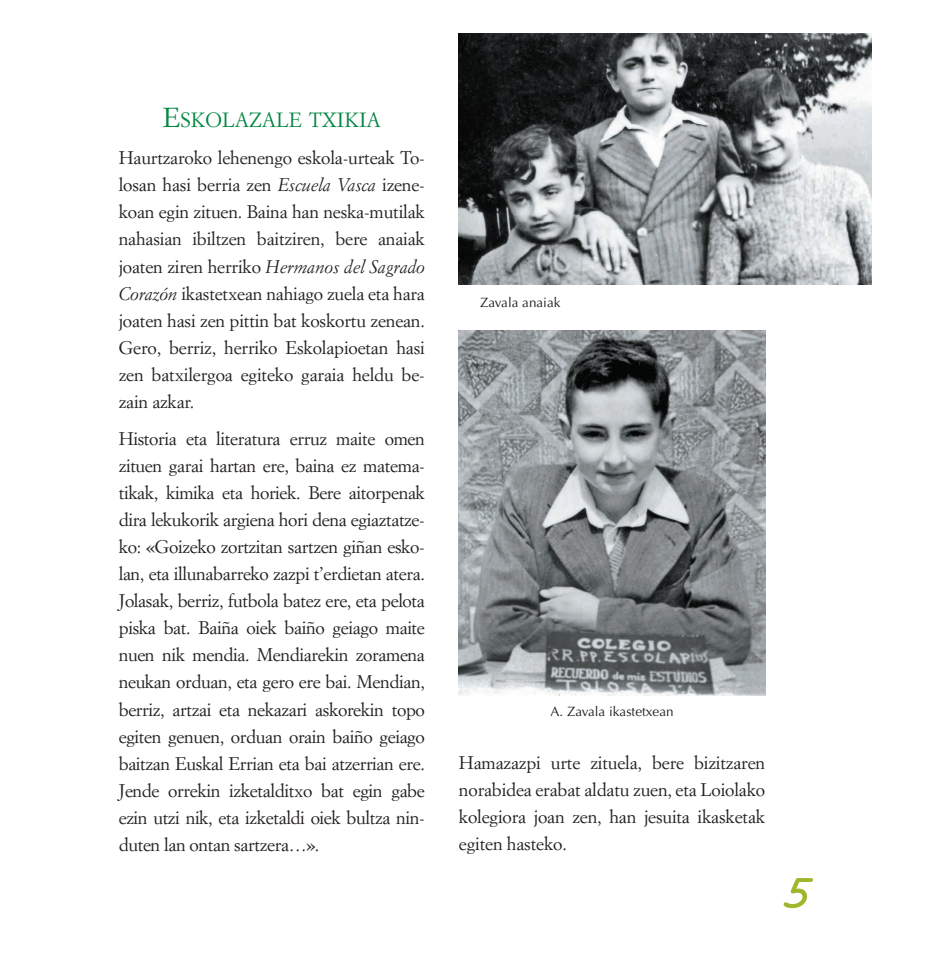
<style>
.page{position:relative;width:935px;height:978px;background:#fff}
.page>*{position:absolute;margin:0;border:0;box-sizing:border-box;transform-origin:0 0}
.t1{font:54px "Santa Fe Let Plain";color:#a2b62d}
.t2{font:20.25px "Simoncini Garamond Std";color:#048640}
.t3{font:18px/27px "Simoncini Garamond Std";letter-spacing:-.01em;color:#231f20;text-align:justify}
.t4{font:13.5px "Optima LT Std";color:#231f20}
.s1{font-size:27px}
.s2{font-style:italic}
</style>
<div class="page">
<img style="left:459px;top:34px;width:412px;height:250px">
<img style="left:459px;top:330px;width:306px;height:365px">
<p class="t2" style="left:163px;top:107px;width:87px"><span class="s1">E</span>SKOLAZA</p>
<p class="t2" style="left:276px;top:107px;width:106px">LE TXIKIA</p>
<p class="t3" style="left:119px;top:144px;width:308px">Haurtzaroko lehenengo eskola-urteak To&shy;losan hasi berria zen <span class="s2">Escuela Vasca</span> izene&shy;koan egin zituen. Baina han neska-mutilak nahasian ibiltzen baitziren, bere anaiak joaten ziren herriko <span class="s2">Hermanos del Sagrado Corazón</span> ikastetxean nahiago zuela eta hara joaten hasi zen pittin bat koskortu zenean.<br>Gero, berriz, herriko Eskolapioetan hasi zen batxilergoa egiteko garaia heldu be&shy;zain azkar.</p>
<p class="t3" style="left:119px;top:425px;width:308px">Historia eta literatura erruz maite omen zituen garai hartan ere, baina ez matema&shy;tikak, kimika eta horiek. Bere aitorpenak dira lekukorik argiena hori dena egiaztatze&shy;ko: «Goizeko zortzitan sartzen giñan esko&shy;lan, eta illunabarreko zazpi t’erdietan atera.<br>Jolasak, berriz, futbola batez ere, eta pelota piska bat. Baiña oiek baiño geiago maite nuen nik mendia. Mendiarekin zoramena neukan orduan, eta gero ere bai. Mendian, berriz, artzai eta nekazari askorekin topo egiten genuen, orduan orain baiño geiago baitzan Euskal Errian eta bai atzerrian ere.<br>Jende orrekin izketalditxo bat egin gabe ezin utzi nik, eta izketaldi oiek bultza nin&shy;duten lan ontan sartzera…».</p>
<p class="t4" style="left:480px;top:295px;width:82px">Zavala anaiak</p>
<p class="t4" style="left:550px;top:703px;width:125px">A. Zavala ikastetxean</p>
<p class="t3" style="left:459px;top:748px;width:308px">Hamazazpi urte zituela, bere bizitzaren norabidea erabat aldatu zuen, eta Loiolako kolegiora joan zen, han jesuita ikasketak egiten hasteko.</p>
<h1 class="t1" style="left:786px;top:871px;width:23px">5</h1>
</div>
